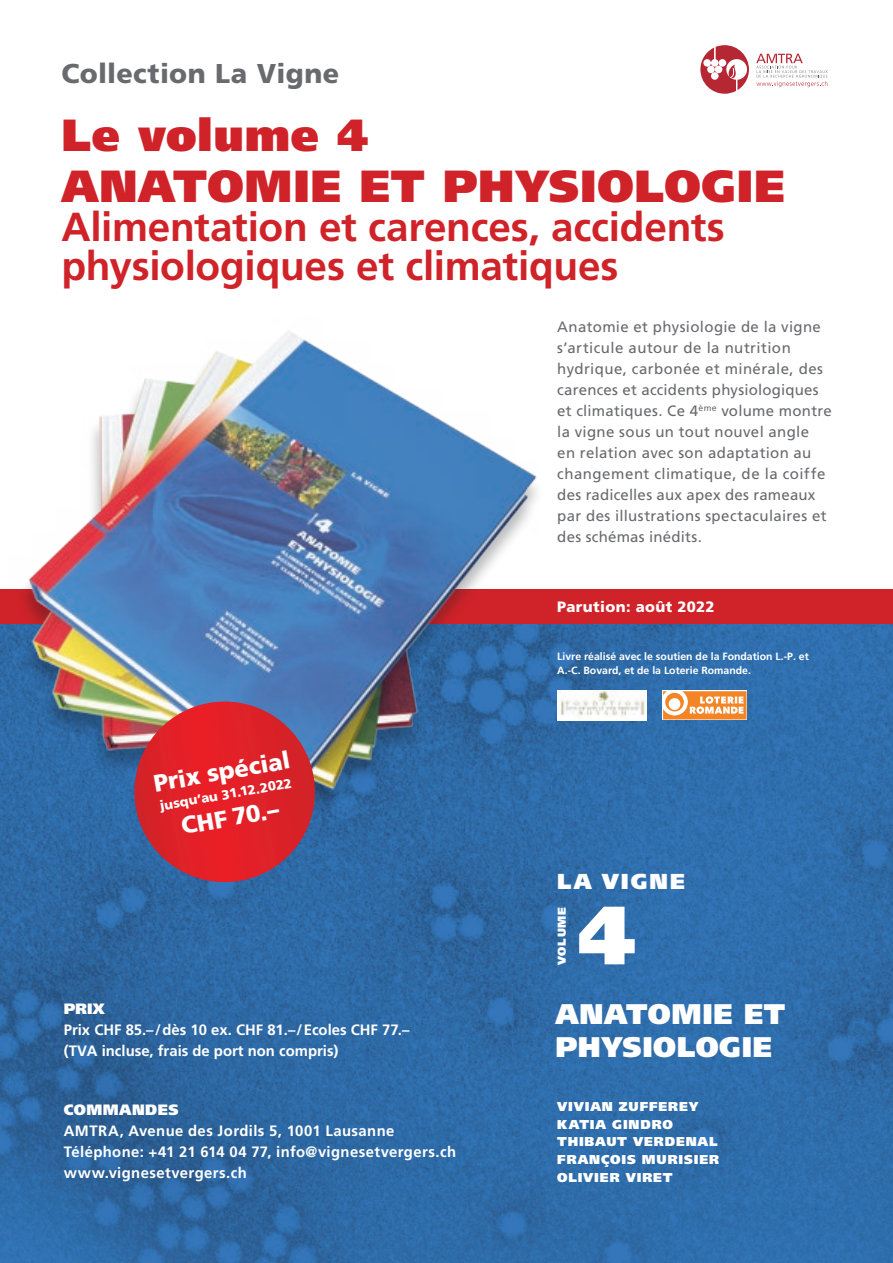
<style>
.page{position:relative;width:893px;height:1263px;background:#fff}
.page>*{position:absolute;margin:0;border:0;box-sizing:border-box;transform-origin:0 0}
.t1{font:900 82.65px "Frutiger LT Std";color:#fff}
.t2{font:900 45px/51px "Frutiger LT Std";letter-spacing:.015em;color:#cf2329}
.t3{font:700 40.5px/39px "Frutiger LT Std";letter-spacing:-.005em;color:#cf2329}
.t4{font:900 28.35px/32.4px "Frutiger LT Std";letter-spacing:.02em;color:#fff}
.t5{font:900 27.3px "Frutiger LT Std";letter-spacing:.015em;color:#696a6e}
.t6{font:900 24px "Frutiger LT Std";color:#fff}
.t7{font:900 21.6px "Frutiger LT Std";letter-spacing:.09em;color:#fff}
.t8{font:15px/21px "Frutiger LT Std";letter-spacing:.025em;color:#696a6e}
.t9{font:700 15px/21px "Frutiger LT Std";letter-spacing:.02em;color:#fff}
.t10{font:700 15px/21px "Frutiger LT Std";color:#fff}
.t11{font:900 15px "Frutiger LT Std";letter-spacing:.025em;color:#fff}
.t12{font:900 15px "Frutiger LT Std";letter-spacing:.03em;color:#fff}
.t13{font:900 13.2px "Frutiger LT Std";color:#fff}
.t14{font:900 12.9px/17.5px "Frutiger LT Std";letter-spacing:.065em;color:#fff}
.t15{font:900 11.4px "Frutiger LT Std";letter-spacing:.08em;color:#fff}
.t16{font:700 10.5px/13.5px "Frutiger LT Std";color:#fff}
</style>
<div class="page">
<img style="left:0;top:624px;width:893px;height:639px">
<div style="left:0;top:589px;width:893px;height:35px;background:#cf2329"></div>
<div style="left:0;top:931px;width:514px;height:322px;background:#13151b;opacity:.5"></div>
<img style="left:557px;top:691px;width:89px;height:29px">
<svg style="left:662px;top:691px;width:85px;height:29px"></svg>
<svg style="left:663px;top:691px;width:83px;height:28px"></svg>
<svg style="left:700px;top:45px;width:49px;height:49px"></svg>
<svg style="left:756px;top:54px;width:72px;height:33px"></svg>
<img style="left:0;top:330px;width:557px;height:603px">
<svg style="left:127px;top:701px;width:195px;height:188px;background:#b43b4d"></svg>
<h3 class="t5" style="left:61px;top:57px;width:279px">Collection La Vigne</h3>
<h2 class="t2" style="left:61px;top:110px;width:725px">Le volume 4<br>ANATOMIE ET PHYSIOLOGIE</h2>
<h3 class="t3" style="left:61px;top:208px;width:665px">Alimentation et carences, accidents physiologiques et climatiques</h3>
<p class="t8" style="left:557px;top:317px;width:276px">Anatomie et physiologie de la vigne s’articule autour de la nutrition hydrique, carbonée et minérale, des carences et accidents physiologiques et climatiques. Ce 4<sup>ème</sup> volume montre la vigne sous un tout nouvel angle<br>en relation avec son adaptation au changement climatique, de la coiffe des radicelles aux apex des rameaux par des illustrations spectaculaires et des schémas inédits.</p>
<p class="t11" style="left:557px;top:597px;width:159px">Parution: août 2022</p>
<h3 class="t6" style="left:151px;top:769px;width:140px;rotate:-10deg">Prix spécial</h3>
<p class="t13" style="left:159px;top:798px;width:135px;rotate:-10deg">jusqu’au 31.12.2022</p>
<h3 class="t6" style="left:179px;top:812px;width:100px;rotate:-10deg">CHF 70.–</h3>
<p class="t12" style="left:64px;top:1000px;width:43px">PRIX</p>
<p class="t10" style="left:64px;top:1019px;width:347px">Prix CHF 85.–/dès 10 ex. CHF 81.–/Ecoles CHF 77.– (TVA incluse, frais de port non compris)</p>
<p class="t12" style="left:64px;top:1101px;width:116px">COMMANDES</p>
<p class="t9" style="left:64px;top:1120px;width:394px">AMTRA, Avenue des Jordils 5, 1001 Lausanne<br>Téléphone: +41 21 614 04 77, info@vignesetvergers.ch www.vignesetvergers.ch</p>
<p class="t16" style="left:557px;top:650px;width:253px">Livre réalisé avec le soutien de la Fondation L.-P. et<br>A.-C. Bovard, et de la Loterie Romande.</p>
<h3 class="t7" style="left:557px;top:868px;width:129px">LA VIGNE</h3>
<p class="t15" style="left:555px;top:965px;width:60px;rotate:-90deg">VOLUME</p>
<h1 class="t1" style="left:578px;top:885px;width:60px">4</h1>
<h3 class="t4" style="left:555px;top:998px;width:231px">ANATOMIE ET<br>PHYSIOLOGIE</h3>
<p class="t14" style="left:557px;top:1098px;width:163px">VIVIAN ZUFFEREY<br>KATIA GINDRO<br>THIBAUT VERDENAL<br>FRANÇOIS MURISIER<br>OLIVIER VIRET</p>
</div>
